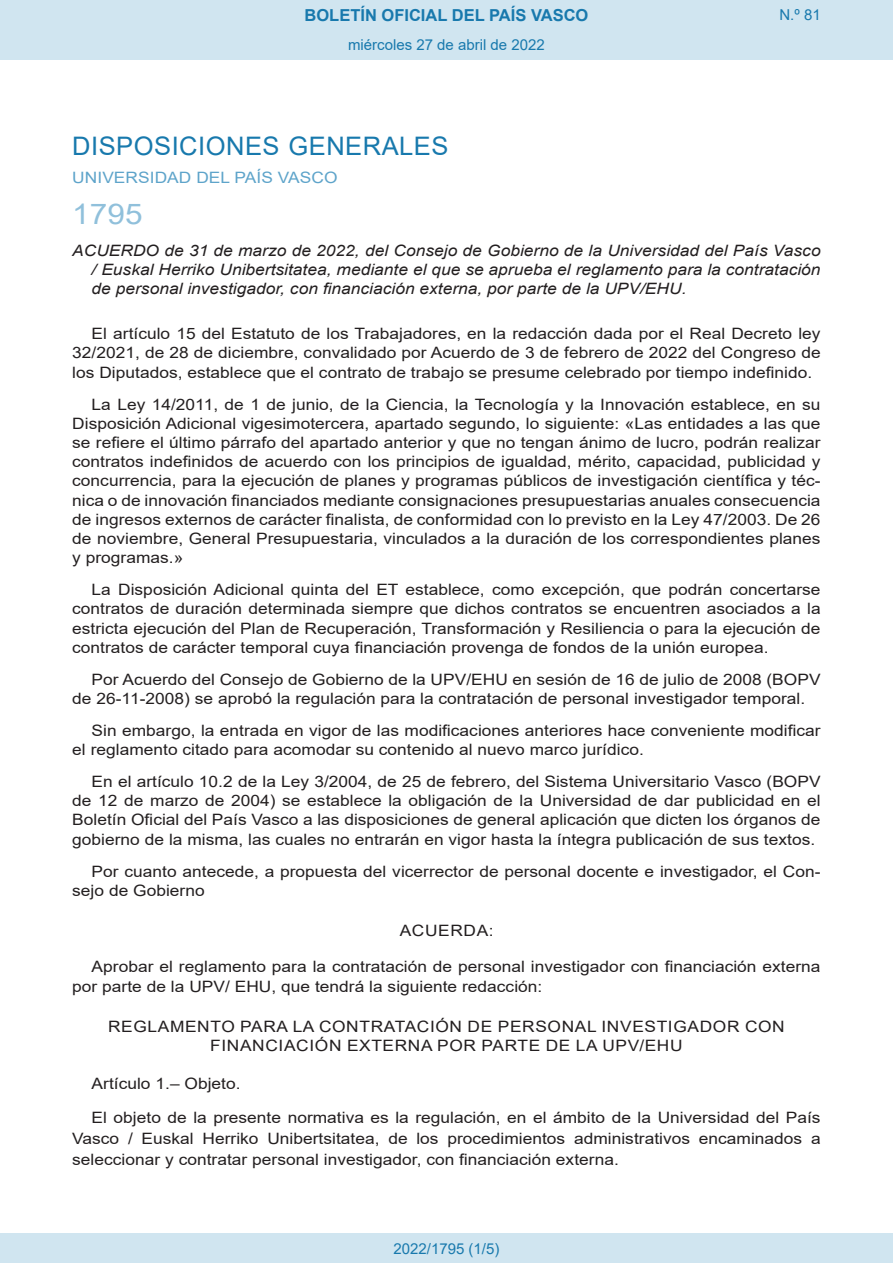
<style>
.page{position:relative;width:893px;height:1263px;background:#fff}
.page>*{position:absolute;margin:0;border:0;box-sizing:border-box;transform-origin:0 0}
.BOPVOrden{font:28.5px "Arial";color:#90c0db;scale:1.11 1}
.BOPVSeccion{font:25.5px "Arial";letter-spacing:.02em;color:#1879ad}
.t1{font:700 16.5px "Arial";color:#1879ad}
.BOPVDetalle{font:15.6px/19.2px "Arial";color:#231f20;text-align:justify;scale:1.11 1}
.BOPVTitulo{font:italic 15.6px/19.2px "Arial";color:#231f20;text-align:justify;scale:1.11 1}
.BOPVClave{font:15.6px/19.2px "Arial";letter-spacing:.035em;color:#231f20;text-align:center;scale:1.11 1}
.BOPVOrganismo{font:15.6px "Arial";letter-spacing:.005em;color:#5ea4ca;scale:1.11 1}
.Paginacion_Centro{font:15px "Arial";color:#1879ad}
</style>
<div class="page">
<div style="left:0;top:0;width:893px;height:60px;background:#d0e5f0"></div>
<div style="left:0;top:1233px;width:893px;height:30px;background:#d0e5f0"></div>
<p class="t1" style="left:305px;top:3px;width:285px">BOLETÍN OFICIAL DEL PAÍS VASCO</p>
<p class="Paginacion_Centro" style="left:348px;top:35px;width:198px">miércoles 27 de abril de 2022</p>
<p class="Paginacion_Centro" style="left:779px;top:5px;width:43px">N.º 81</p>
<p class="BOPVSeccion" style="left:72px;top:128px;width:378px">DISPOSICIONES GENERALES</p>
<p class="BOPVOrganismo" style="left:72px;top:167px;width:240px">UNIVERSIDAD DEL PAÍS VASCO</p>
<p class="BOPVOrden" style="left:72px;top:194px;width:65px">1795</p>
<p class="BOPVTitulo" style="left:92px;top:241px;width:658px;text-indent:-19px">ACUERDO de 31 de marzo de 2022, del Consejo de Gobierno de la Universidad del País Vasco / Euskal Herriko Unibertsitatea, mediante el que se aprueba el reglamento para la contratación de personal investigador, con financiación externa, por parte de la UPV/EHU.</p>
<p class="BOPVDetalle" style="left:72px;top:324px;width:676px;text-indent:19px">El artículo 15 del Estatuto de los Trabajadores, en la redacción dada por el Real Decreto ley 32/2021, de 28 de diciembre, convalidado por Acuerdo de 3 de febrero de 2022 del Congreso de los Diputados, establece que el contrato de trabajo se presume celebrado por tiempo indefinido.</p>
<p class="BOPVDetalle" style="left:72px;top:394px;width:676px;text-indent:19px">La Ley 14/2011, de 1 de junio, de la Ciencia, la Tecnología y la Innovación establece, en su Disposición Adicional vigesimotercera, apartado segundo, lo siguiente: «Las entidades a las que se refiere el último párrafo del apartado anterior y que no tengan ánimo de lucro, podrán realizar contratos indefinidos de acuerdo con los principios de igualdad, mérito, capacidad, publicidad y concurrencia, para la ejecución de planes y programas públicos de investigación científica y téc&shy;nica o de innovación financiados mediante consignaciones presupuestarias anuales consecuencia de ingresos externos de carácter finalista, de conformidad con lo previsto en la Ley 47/2003. De 26 de noviembre, General Presupuestaria, vinculados a la duración de los correspondientes planes y programas.»</p>
<p class="BOPVDetalle" style="left:72px;top:580px;width:676px;text-indent:19px">La Disposición Adicional quinta del ET establece, como excepción, que podrán concertarse contratos de duración determinada siempre que dichos contratos se encuentren asociados a la estricta ejecución del Plan de Recuperación, Transformación y Resiliencia o para la ejecución de contratos de carácter temporal cuya financiación provenga de fondos de la unión europea.</p>
<p class="BOPVDetalle" style="left:72px;top:669px;width:676px;text-indent:19px">Por Acuerdo del Consejo de Gobierno de la UPV/EHU en sesión de 16 de julio de 2008 (BOPV de 26-11-2008) se aprobó la regulación para la contratación de personal investigador temporal.</p>
<p class="BOPVDetalle" style="left:72px;top:721px;width:676px;text-indent:19px">Sin embargo, la entrada en vigor de las modificaciones anteriores hace conveniente modificar el reglamento citado para acomodar su contenido al nuevo marco jurídico.</p>
<p class="BOPVDetalle" style="left:72px;top:772px;width:676px;text-indent:19px">En el artículo 10.2 de la Ley 3/2004, de 25 de febrero, del Sistema Universitario Vasco (BOPV de 12 de marzo de 2004) se establece la obligación de la Universidad de dar publicidad en el Boletín Oficial del País Vasco a las disposiciones de general aplicación que dicten los órganos de gobierno de la misma, las cuales no entrarán en vigor hasta la íntegra publicación de sus textos.</p>
<p class="BOPVDetalle" style="left:72px;top:861px;width:676px;text-indent:19px">Por cuanto antecede, a propuesta del vicerrector de personal docente e investigador, el Con&shy;sejo de Gobierno</p>
<p class="BOPVClave" style="left:400px;top:921px;width:86px">ACUERDA:</p>
<p class="BOPVDetalle" style="left:72px;top:957px;width:676px;text-indent:19px">Aprobar el reglamento para la contratación de personal investigador con financiación externa por parte de la UPV/ EHU, que tendrá la siguiente redacción:</p>
<p class="BOPVClave" style="left:108px;top:1017px;width:611px">REGLAMENTO PARA LA CONTRATACIÓN DE PERSONAL INVESTIGADOR CON<br>FINANCIACIÓN EXTERNA POR PARTE DE LA UPV/EHU</p>
<p class="BOPVDetalle" style="left:92px;top:1074px;width:136px">Artículo 1.– Objeto.</p>
<p class="BOPVDetalle" style="left:72px;top:1107px;width:676px;line-height:21px;text-indent:19px">El objeto de la presente normativa es la regulación, en el ámbito de la Universidad del País Vasco / Euskal Herriko Unibertsitatea, de los procedimientos administrativos encaminados a seleccionar y contratar personal investigador, con financiación externa.</p>
<p class="Paginacion_Centro" style="left:393px;top:1238px;width:107px">2022/1795 (1/5)</p>
</div>
